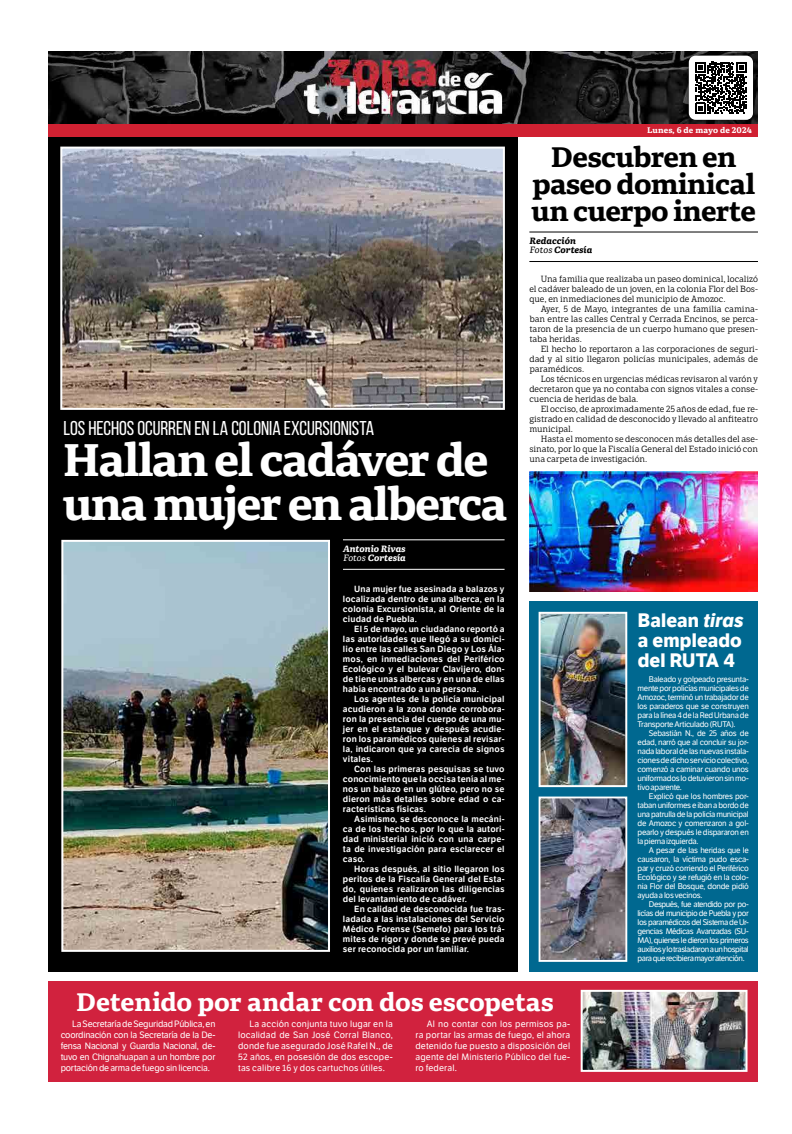
<style>
.page{position:relative;width:792px;height:1134px;background:#fff}
.page>*{position:absolute;margin:0;border:0;box-sizing:border-box;transform-origin:0 0}
.Cabeza{font:700 45px "Portada Text";letter-spacing:-.04em;color:#fff}
.Cabeza_Secundaria{font:700 27.8px/26.9px "Portada Text";letter-spacing:-.025em;color:#000;text-align:center}
.Cabeza_Columnas{font:700 25px "Portada Text";letter-spacing:-.01em;color:#fff}
.Balazo{font:20px "Bebas Neue";letter-spacing:-.005em;color:#fff}
.t1{font:700 19px "LFT Etica";letter-spacing:.01em;color:#fff}
.Sumario{font:9px/11px "LFT Etica";letter-spacing:.015em;color:#fff;text-align:justify}
.NOMBRE__articulo{font:italic 700 9px "Portada Text";letter-spacing:-.015em;color:#fff}
.NOMBRE__articulo-2{font:italic 700 9px "Portada Text";letter-spacing:-.01em;color:#000}
.TEXTO{font:600 8.7px/10px "LFT Etica";letter-spacing:.015em;color:#fff;text-align:justify}
.TEXTO-2{font:8.7px/10px "LFT Etica Sheriff";letter-spacing:-.005em;color:#000;text-align:justify}
.Sumario-2{font:8px/9px "LFT Etica";letter-spacing:-.035em;color:#fff;text-align:justify}
.t2{font:700 8px "Portada Text";letter-spacing:.015em;color:#fff}
.s1{font-weight:400}
.s2{font-style:italic}
</style>
<div class="page">
<div style="left:48px;top:122px;width:469px;height:850px;background:#000"></div>
<img style="left:48px;top:51px;width:710px;height:74px">
<div style="left:686px;top:52px;width:70px;height:71px;background:#000;opacity:.5"></div>
<div style="left:689px;top:56px;width:64px;height:64px;background:#fff;border-radius:7px"></div>
<svg style="left:695px;top:62px;width:52px;height:52px"></svg>
<div style="left:48px;top:125px;width:710px;height:12px;background:#d02132"></div>
<div style="left:48px;top:982px;width:710px;height:100px;background:#d1223e"></div>
<img style="left:584px;top:993px;width:161px;height:76px">
<div style="left:581px;top:990px;width:167px;height:82px;border:2px solid #fff"></div>
<div style="left:529px;top:602px;width:229px;height:370px;background:#006890"></div>
<img style="left:63px;top:150px;width:439px;height:257px">
<div style="left:60px;top:147px;width:445px;height:263px;border:2px solid #fff"></div>
<hr style="left:343px;top:540px;width:162px;height:1px;background:#fff">
<hr style="left:343px;top:569px;width:162px;height:1px;background:#fff">
<hr style="left:529px;top:232px;width:229px;height:1px;background:#000">
<hr style="left:529px;top:261px;width:229px;height:1px;background:#000">
<img style="left:529px;top:472px;width:229px;height:120px">
<img style="left:542px;top:615px;width:82px;height:169px">
<div style="left:539px;top:612px;width:88px;height:175px;border:2px solid #fff"></div>
<img style="left:542px;top:799px;width:82px;height:160px">
<div style="left:539px;top:796px;width:88px;height:166px;border:2px solid #fff"></div>
<img style="left:64px;top:543px;width:263px;height:406px">
<div style="left:61px;top:540px;width:269px;height:412px;border:2px solid #fff"></div>
<p class="t2" style="left:647px;top:124px;width:106px">Lunes, 6 de mayo de 2024</p>
<p class="Cabeza_Secundaria" style="left:531px;top:143px;width:226px">Descubren en paseo dominical un cuerpo inerte</p>
<p class="Balazo" style="left:63px;top:417px;width:312px">LOS HECHOS OCURREN EN LA COLONIA EXCURSIONISTA</p>
<p class="Cabeza" style="left:62px;top:426px;width:428px">Hallan el cadáver de</p>
<p class="Cabeza" style="left:62px;top:470px;width:447px">una mujer en alberca</p>
<p class="NOMBRE__articulo" style="left:343px;top:542px;width:64px">Antonio Rivas</p>
<p class="NOMBRE__articulo" style="left:343px;top:551px;width:64px"><span class="s1">Fotos</span> Cortesía</p>
<p class="TEXTO" style="left:343px;top:584px;width:163px;text-indent:11px">Una mujer fue asesinada a balazos y localizada dentro de una alberca, en la colonia Excursionista, al Oriente de la ciudad de Puebla.</p>
<p class="TEXTO" style="left:343px;top:624px;width:163px;text-indent:11px">El 5 de mayo, un ciudadano reportó a las autoridades que llegó a su domici&shy;lio entre las calles San Diego y Los Ála&shy;mos, en inmediaciones del Periférico Ecológico y el bulevar Clavijero, don&shy;de tiene unas albercas y en una de ellas había encontrado a una persona.</p>
<p class="TEXTO" style="left:343px;top:694px;width:163px;text-indent:11px">Los agentes de la policía municipal acudieron a la zona donde corrobora&shy;ron la presencia del cuerpo de una mu&shy;jer en el estanque y después acudie&shy;ron los paramédicos quienes al revisar&shy;la, indicaron que ya carecía de signos vitales.</p>
<p class="TEXTO" style="left:343px;top:764px;width:163px;text-indent:11px">Con las primeras pesquisas se tuvo conocimiento que la occisa tenía al me&shy;nos un balazo en un glúteo, pero no se dieron más detalles sobre edad o ca&shy;racterísticas físicas.</p>
<p class="TEXTO" style="left:343px;top:814px;width:163px;text-indent:11px">Asimismo, se desconoce la mecáni&shy;ca de los hechos, por lo que la autori&shy;dad ministerial inició con una carpe&shy;ta de investigación para esclarecer el caso.</p>
<p class="TEXTO" style="left:343px;top:864px;width:163px;text-indent:11px">Horas después, al sitio llegaron los peritos de la Fiscalía General del Esta&shy;do, quienes realizaron las diligencias del levantamiento de cadáver.</p>
<p class="TEXTO" style="left:343px;top:904px;width:163px;text-indent:11px">En calidad de desconocida fue tras&shy;ladada a las instalaciones del Servicio Médico Forense (Semefo) para los trá&shy;mites de rigor y donde se prevé pueda ser reconocida por un familiar.</p>
<p class="NOMBRE__articulo-2" style="left:530px;top:234px;width:48px">Redacción</p>
<p class="NOMBRE__articulo-2" style="left:530px;top:243px;width:64px"><span class="s1">Fotos</span> Cortesía</p>
<p class="TEXTO-2" style="left:529px;top:274px;width:230px;text-indent:11px">Una familia que realizaba un paseo dominical, localizó el cadáver baleado de un joven, en la colonia Flor del Bos&shy;que, en inmediaciones del municipio de Amozoc.</p>
<p class="TEXTO-2" style="left:529px;top:304px;width:230px;text-indent:11px">Ayer, 5 de Mayo, integrantes de una familia camina&shy;ban entre las calles Central y Cerrada Encinos, se perca&shy;taron de la presencia de un cuerpo humano que presen&shy;taba heridas.</p>
<p class="TEXTO-2" style="left:529px;top:344px;width:230px;text-indent:11px">El hecho lo reportaron a las corporaciones de seguri&shy;dad y al sitio llegaron policías municipales, además de paramédicos.</p>
<p class="TEXTO-2" style="left:529px;top:374px;width:230px;text-indent:11px">Los técnicos en urgencias médicas revisaron al varón y decretaron que ya no contaba con signos vitales a conse&shy;cuencia de heridas de bala.</p>
<p class="TEXTO-2" style="left:529px;top:404px;width:230px;text-indent:11px">El occiso, de aproximadamente 25 años de edad, fue re&shy;gistrado en calidad de desconocido y llevado al anfiteatro municipal.</p>
<p class="TEXTO-2" style="left:529px;top:434px;width:230px;text-indent:11px">Hasta el momento se desconocen más detalles del ase&shy;sinato, por lo que la Fiscalía General del Estado inició con una carpeta de investigación.</p>
<p class="t1" style="left:638px;top:608px;width:108px">Balean <span class="s2">tiras</span></p>
<p class="t1" style="left:638px;top:629px;width:106px">a empleado</p>
<p class="t1" style="left:638px;top:649px;width:99px">del RUTA 4</p>
<p class="Sumario-2" style="left:638px;top:675px;width:113px;text-indent:11px">Baleado y golpeado presunta&shy;mente por policías municipales de Amozoc, terminó un trabajador de los paraderos que se construyen para la línea 4 de la Red Urbana de Transporte Articulado (RUTA).</p>
<p class="Sumario-2" style="left:638px;top:729px;width:113px;text-indent:11px">Sebastián N., de 25 años de edad, narró que al concluir su jor&shy;nada laboral de las nuevas instala&shy;ciones de dicho servicio colectivo, comenzó a caminar cuando unos uniformados lo detuvieron sin mo&shy;tivo aparente.</p>
<p class="Sumario-2" style="left:638px;top:792px;width:113px;text-indent:11px">Explicó que los hombres por&shy;taban uniformes e iban a bordo de una patrulla de la policía municipal de Amozoc y comenzaron a gol&shy;pearlo y después le dispararon en la pierna izquierda.</p>
<p class="Sumario-2" style="left:638px;top:846px;width:113px;text-indent:11px">A pesar de las heridas que le causaron, la víctima pudo esca&shy;par y cruzó corriendo el Periférico Ecológico y se refugió en la colo&shy;nia Flor del Bosque, donde pidió ayuda a los vecinos.</p>
<p class="Sumario-2" style="left:638px;top:900px;width:113px;text-indent:11px">Después, fue atendido por po&shy;licías del municipio de Puebla y por los paramédicos del Sistema de Ur&shy;gencias Médicas Avanzadas (SU-MA), quienes le dieron los primeros auxilios y lo trasladaron a un hospital para que recibiera mayor atención.</p>
<p class="Cabeza_Columnas" style="left:76px;top:983px;width:479px">Detenido por andar con dos escopetas</p>
<p class="Sumario" style="left:61px;top:1018px;width:156px;text-indent:11px">La Secretaría de Seguridad Pública, en coordinación con la Secretaría de la De&shy;fensa Nacional y Guardia Nacional, de&shy;tuvo en Chignahuapan a un hombre por portación de arma de fuego sin licencia.</p>
<p class="Sumario" style="left:238px;top:1018px;width:156px;text-indent:11px">La acción conjunta tuvo lugar en la localidad de San José Corral Blanco, donde fue asegurado José Rafel N., de 52 años, en posesión de dos escope&shy;tas calibre 16 y dos cartuchos útiles.</p>
<p class="Sumario" style="left:415px;top:1018px;width:156px;text-indent:11px">Al no contar con los permisos pa&shy;ra portar las armas de fuego, el ahora detenido fue puesto a disposición del agente del Ministerio Público del fue&shy;ro federal.</p>
</div>
